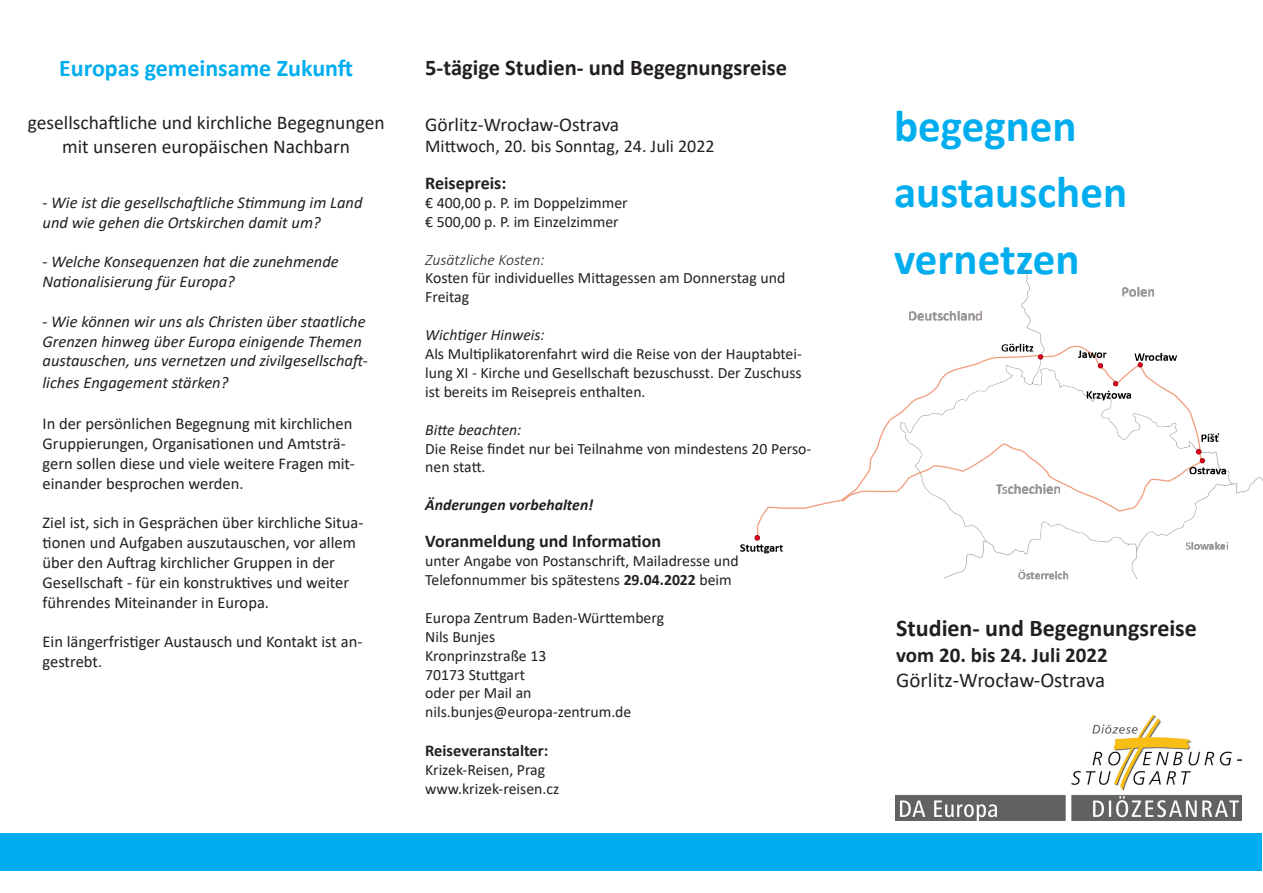
<style>
.page{position:relative;width:1263px;height:893px;background:#fff}
.page>*{position:absolute;margin:0;border:0;box-sizing:border-box;transform-origin:0 0}
.t1{font:700 45px "Calibri";color:#00aeef}
.t2{font:700 24px "Calibri";color:#231f20}
.t3{font:700 24px "Calibri";color:#00aeef}
.t4{font:700 22.5px "Calibri";color:#231f20}
.t5{font:21px "Calibri";color:#231f20}
.t6{font:700 21px "Calibri";color:#231f20}
.t7{font:19.5px/23.4px "Calibri";color:#231f20;text-align:center}
.t8{font:700 18px "Calibri";color:#231f20}
.t9{font:18px "Calibri";color:#231f20}
.t10{font:16.5px/19.8px "Calibri";color:#231f20}
.t11{font:italic 16.5px/19.8px "Calibri";color:#231f20}
.t12{font:700 16.5px "Calibri";color:#231f20}
.t13{font:15.75px/18.9px "Calibri";color:#231f20}
.t14{font:italic 15.75px "Calibri";color:#231f20}
.t15{font:italic 700 15.75px "Calibri";color:#231f20}
.t16{font:italic 300 15.75px "Calibri";color:#231f20}
.s1{font-weight:700}
</style>
<div class="page">
<div style="left:1px;top:833px;width:1261px;height:38px;background:#00aeef"></div>
<img style="left:895px;top:714px;width:347px;height:106px">
<img style="left:740px;top:262px;width:523px;height:318px">
<p class="t3" style="left:59px;top:51px;width:295px">Europas gemeinsame Zukunft</p>
<p class="t4" style="left:425px;top:52px;width:363px">5-tägige Studien- und Begegnungsreise</p>
<p class="t7" style="left:28px;top:111px;width:358px">gesellschaftliche und kirchliche Begegnungen mit unseren europäischen Nachbarn</p>
<p class="t7" style="left:425px;top:112px;width:195px">Görlitz-Wrocław-Ostrava</p>
<p class="t9" style="left:425px;top:134px;width:291px">Mittwoch, 20. bis Sonntag, 24. Juli 2022</p>
<p class="t11" style="left:43px;top:192px;width:321px">- Wie ist die gesellschaftliche Stimmung im Land und wie gehen die Ortskirchen damit um?</p>
<p class="t11" style="left:43px;top:251px;width:298px">- Welche Konsequenzen hat die zunehmende<br>Nationalisierung für Europa?</p>
<p class="t11" style="left:43px;top:311px;width:327px">- Wie können wir uns als Christen über staatliche<br>Grenzen hinweg über Europa einigende Themen austauschen, uns vernetzen und zivilgesellschaft-</p>
<p class="t11" style="left:43px;top:372px;width:187px">liches Engagement stärken?</p>
<p class="t10" style="left:43px;top:414px;width:314px">In der persönlichen Begegnung mit kirchlichen Gruppierungen, Organisationen und Amtsträ&shy;gern sollen diese und viele weitere Fragen mit&shy;einander besprochen werden.</p>
<p class="t10" style="left:43px;top:513px;width:322px">Ziel ist, sich in Gesprächen über kirchliche Situa&shy;tionen und Aufgaben auszutauschen, vor allem über den Auftrag kirchlicher Gruppen in der Gesellschaft - für ein konstruktives und weiter führendes Miteinander in Europa.</p>
<p class="t10" style="left:43px;top:631px;width:321px">Ein längerfristiger Austausch und Kontakt ist an&shy;gestrebt.</p>
<p class="t8" style="left:425px;top:170px;width:83px">Reisepreis:</p>
<p class="t13" style="left:425px;top:193px;width:204px">€ 400,00 p. P. im Doppelzimmer</p>
<p class="t13" style="left:425px;top:212px;width:195px">€ 500,00 p. P. im Einzelzimmer</p>
<p class="t16" style="left:425px;top:250px;width:121px">Zusätzliche Kosten:</p>
<p class="t13" style="left:425px;top:268px;width:361px">Kosten für individuelles Mittagessen am Donnerstag und<br>Freitag</p>
<p class="t14" style="left:425px;top:324px;width:121px">Wichtiger Hinweis:</p>
<p class="t13" style="left:425px;top:344px;width:378px;text-align:justify">Als Multiplikatorenfahrt wird die Reise von der Hauptabtei&shy;lung XI - Kirche und Gesellschaft bezuschusst. Der Zuschuss ist bereits im Reisepreis enthalten.</p>
<p class="t14" style="left:425px;top:418px;width:98px">Bitte beachten:</p>
<p class="t13" style="left:425px;top:438px;width:388px">Die Reise findet nur bei Teilnahme von mindestens 20 Perso&shy;nen statt.</p>
<p class="t15" style="left:425px;top:494px;width:170px">Änderungen vorbehalten!</p>
<p class="t8" style="left:425px;top:528px;width:237px">Voranmeldung und Information</p>
<p class="t13" style="left:425px;top:551px;width:315px">unter Angabe von Postanschrift, Mailadresse und</p>
<p class="t13" style="left:425px;top:570px;width:308px">Telefonnummer bis spätestens <span class="s1">29.04.2022</span> beim</p>
<p class="t13" style="left:425px;top:608px;width:240px">Europa Zentrum Baden-Württemberg</p>
<p class="t13" style="left:425px;top:627px;width:71px">Nils Bunjes</p>
<p class="t13" style="left:425px;top:645px;width:123px">Kronprinzstraße 13</p>
<p class="t13" style="left:425px;top:664px;width:101px">70173 Stuttgart</p>
<p class="t13" style="left:425px;top:683px;width:108px">oder per Mail an</p>
<p class="t13" style="left:425px;top:702px;width:208px">nils.bunjes@europa-zentrum.de</p>
<p class="t12" style="left:425px;top:739px;width:125px">Reiseveranstalter:</p>
<p class="t13" style="left:425px;top:760px;width:121px">Krizek-Reisen, Prag</p>
<p class="t13" style="left:425px;top:779px;width:136px">www.krizek-reisen.cz</p>
<p class="t1" style="left:894px;top:94px;width:184px">begegnen</p>
<p class="t1" style="left:894px;top:160px;width:235px">austauschen</p>
<p class="t1" style="left:894px;top:227px;width:187px">vernetzen</p>
<p class="t2" style="left:896px;top:611px;width:302px">Studien- und Begegnungsreise</p>
<p class="t6" style="left:896px;top:640px;width:213px">vom 20. bis 24. Juli 2022</p>
<p class="t5" style="left:896px;top:665px;width:210px">Görlitz-Wrocław-Ostrava</p>
</div>
